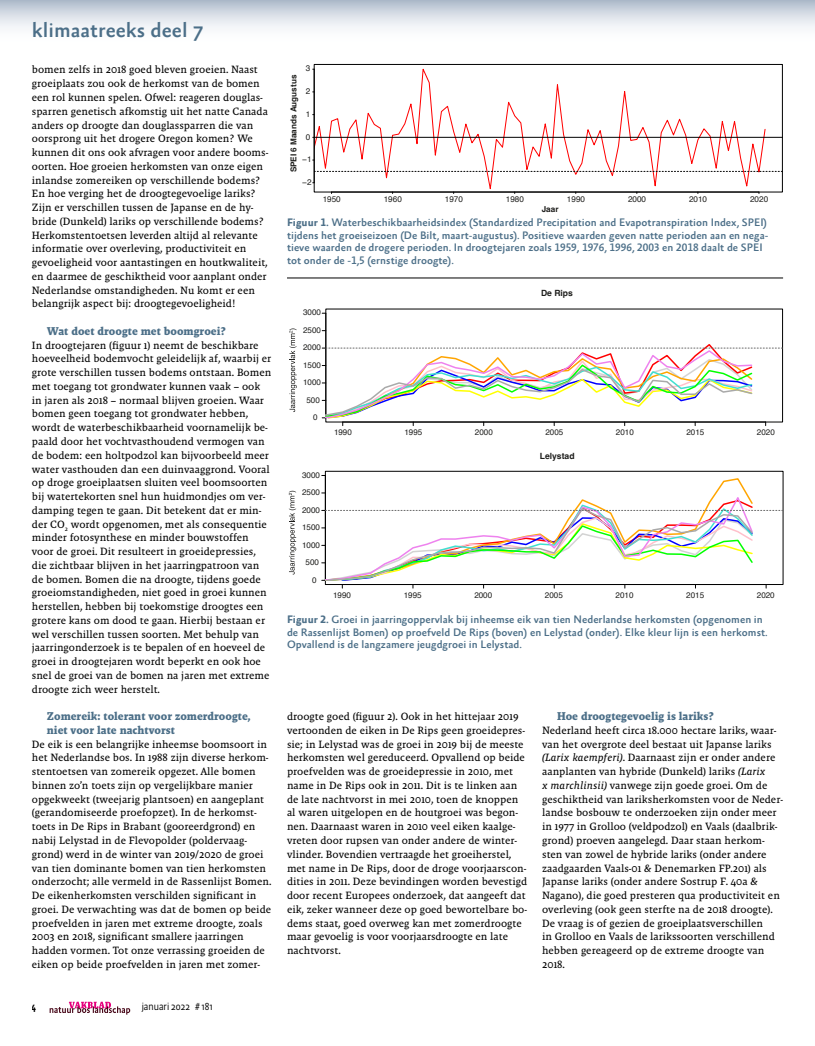
<style>
.page{position:relative;width:815px;height:1046px;background:#fff}
.page>*{position:absolute;margin:0;border:0;box-sizing:border-box;transform-origin:0 0}
.t1{font:500 21px "Absara Sans Offc Pro";color:#4c6f88}
.t2{font:700 11.5px/13.8px "Malaga OT";color:#4c6f88}
.t3{font:500 11px/12.5px "Absara Sans Offc Pro";color:#4c6f88}
.t4{font:10.75px/13.8px "Malaga OT";color:#000}
.t5{font:300 10.38px "Absara Sans Headline Pro";color:#000}
.t6{font:500 10.38px "Absara Sans Headline Pro";color:#000}
.t7{font:700 8.62px "Helvetica";color:#1d1d1b}
.t8{font:700 8.5px "Helvetica";color:#1d1d1b}
.t9{font:8.12px "Helvetica";color:#1d1d1b}
.t10{font:700 8.12px "Helvetica";color:#1d1d1b}
.t11{font:8px "Helvetica";color:#1d1d1b}
.s1{font-family:"Absara Sans Sc Offc Pro"}
.s2{font-weight:700}
.s3{font-style:italic}
</style>
<div class="page">
<svg style="left:50px;top:1001px;width:80px;height:13px"></svg>
<svg style="left:316px;top:68px;width:450px;height:122px"></svg>
<hr style="left:332px;top:192px;width:427px;height:1px;background:#000">
<div style="left:314px;top:64px;width:469px;height:128px;border:1px solid #000"></div>
<hr style="left:314px;top:137px;width:468px;height:1px;background:#000">
<svg style="left:314px;top:171px;width:468px;height:1px"></svg>
<svg style="left:289px;top:328px;width:8px;height:84px"></svg>
<svg style="left:322px;top:342px;width:461px;height:83px"></svg>
<svg style="left:322px;top:499px;width:461px;height:89px"></svg>
<svg style="left:289px;top:490px;width:7px;height:84px"></svg>
<svg style="left:0;top:0;width:815px;height:28px;background:#d4dae4"></svg>
<hr style="left:287px;top:278px;width:496px;height:1px;background:#000">
<h1 class="t1" style="left:32px;top:19px;width:173px">klimaatreeks deel <span class="s1">7</span></h1>
<p class="t4" style="left:32px;top:63px;width:238px">bomen zelfs in 2018 goed bleven groeien. Naast groeiplaats zou ook de herkomst van de bomen een rol kunnen spelen. Ofwel: reageren douglas&shy;sparren genetisch afkomstig uit het natte Canada anders op droogte dan douglassparren die van oorsprong uit het drogere Oregon komen? We kunnen dit ons ook afvragen voor andere booms&shy;oorten. Hoe groeien herkomsten van onze eigen inlandse zomereiken op verschillende bodems?<br>En hoe verging het de droogtegevoelige lariks?<br>Zijn er verschillen tussen de Japanse en de hy&shy;bride (Dunkeld) lariks op verschillende bodems?<br>Herkomstentoetsen leverden altijd al relevante informatie over overleving, productiviteit en gevoeligheid voor aantastingen en houtkwaliteit, en daarmee de geschiktheid voor aanplant onder Nederlandse omstandigheden. Nu komt er een belangrijk aspect bij: droogtegevoeligheid!</p>
<p class="t2" style="left:47px;top:324px;width:181px">Wat doet droogte met boomgroei?</p>
<p class="t4" style="left:32px;top:338px;width:241px">In droogtejaren (figuur 1) neemt de beschikbare hoeveelheid bodemvocht geleidelijk af, waarbij er grote verschillen tussen bodems ontstaan. Bomen met toegang tot grondwater kunnen vaak – ook in jaren als 2018 – normaal blijven groeien. Waar bomen geen toegang tot grondwater hebben, wordt de waterbeschikbaarheid voornamelijk be&shy;paald door het vochtvasthoudend vermogen van de bodem: een holtpodzol kan bijvoorbeeld meer water vasthouden dan een duinvaaggrond. Vooral op droge groeiplaatsen sluiten veel boomsoorten bij watertekorten snel hun huidmondjes om ver&shy;damping tegen te gaan. Dit betekent dat er min&shy;der CO<sub>2</sub> wordt opgenomen, met als consequentie minder fotosynthese en minder bouwstoffen voor de groei. Dit resulteert in groeidepressies, die zichtbaar blijven in het jaarringpatroon van de bomen. Bomen die na droogte, tijdens goede groeiomstandigheden, niet goed in groei kunnen herstellen, hebben bij toekomstige droogtes een grotere kans om dood te gaan. Hierbij bestaan er wel verschillen tussen soorten. Met behulp van jaarringonderzoek is te bepalen of en hoeveel de groei in droogtejaren wordt beperkt en ook hoe snel de groei van de bomen na jaren met extreme droogte zich weer herstelt.</p>
<p class="t2" style="left:47px;top:709px;width:205px">Zomereik: tolerant voor zomerdroogte, niet voor late nachtvorst</p>
<p class="t4" style="left:32px;top:737px;width:241px">De eik is een belangrijke inheemse boomsoort in het Nederlandse bos. In 1988 zijn diverse herkom&shy;stentoetsen van zomereik opgezet. Alle bomen binnen zo’n toets zijn op vergelijkbare manier opgekweekt (tweejarig plantsoen) en aangeplant (gerandomiseerde proefopzet). In de herkomst&shy;toets in De Rips in Brabant (gooreerdgrond) en nabij Lelystad in de Flevopolder (poldervaag&shy;grond) werd in de winter van 2019/2020 de groei van tien dominante bomen van tien herkomsten onderzocht; alle vermeld in de Rassenlijst Bomen.<br>De eikenherkomsten verschilden significant in groei. De verwachting was dat de bomen op beide proefvelden in jaren met extreme droogte, zoals 2003 en 2018, significant smallere jaarringen hadden vormen. Tot onze verrassing groeiden de eiken op beide proefvelden in jaren met zomer-</p>
<p class="t6" style="left:32px;top:999px;width:6px">4</p>
<p class="t5" style="left:142px;top:999px;width:73px">januari 2022 # 181</p>
<p class="t9" style="left:306px;top:62px;width:6px">3</p>
<p class="t10" style="left:289px;top:172px;width:99px;rotate:-90deg">SPEI 6 Maands Augustus</p>
<p class="t9" style="left:306px;top:85px;width:6px">2</p>
<p class="t9" style="left:306px;top:108px;width:6px">1</p>
<p class="t9" style="left:306px;top:130px;width:6px">0</p>
<p class="t9" style="left:302px;top:153px;width:11px">−1</p>
<p class="t9" style="left:302px;top:176px;width:11px">−2</p>
<p class="t9" style="left:323px;top:193px;width:20px">1950</p>
<p class="t9" style="left:384px;top:193px;width:20px">1960</p>
<p class="t9" style="left:445px;top:193px;width:20px">1970</p>
<p class="t9" style="left:506px;top:193px;width:20px">1980</p>
<p class="t9" style="left:567px;top:193px;width:20px">1990</p>
<p class="t9" style="left:628px;top:193px;width:20px">2000</p>
<p class="t9" style="left:689px;top:193px;width:20px">2010</p>
<p class="t9" style="left:750px;top:193px;width:20px">2020</p>
<p class="t10" style="left:542px;top:204px;width:18px">Jaar</p>
<p class="t3" style="left:287px;top:217px;width:483px"><span class="s2">Figuur 1.</span> Waterbeschikbaarheidsindex (Standardized Precipitation and Evapotranspiration Index, SPEI) tijdens het groeiseizoen (De Bilt, maart-augustus). Positieve waarden geven natte perioden aan en nega&shy;tieve waarden de drogere perioden. In droogtejaren zoals 1959, 1976, 1996, 2003 en 2018 daalt de SPEI tot onder de -1,5 (ernstige droogte).</p>
<p class="t11" style="left:303px;top:306px;width:19px">3000</p>
<p class="t11" style="left:303px;top:324px;width:19px">2500</p>
<p class="t11" style="left:303px;top:341px;width:19px">2000</p>
<p class="t11" style="left:303px;top:358px;width:19px">1500</p>
<p class="t11" style="left:303px;top:376px;width:19px">1000</p>
<p class="t11" style="left:307px;top:393px;width:15px">500</p>
<p class="t11" style="left:313px;top:411px;width:6px">0</p>
<p class="t11" style="left:302px;top:468px;width:19px">3000</p>
<p class="t11" style="left:302px;top:486px;width:19px">2500</p>
<p class="t11" style="left:302px;top:503px;width:19px">2000</p>
<p class="t11" style="left:302px;top:521px;width:19px">1500</p>
<p class="t11" style="left:302px;top:538px;width:19px">1000</p>
<p class="t11" style="left:306px;top:556px;width:15px">500</p>
<p class="t11" style="left:312px;top:573px;width:6px">0</p>
<p class="t8" style="left:541px;top:288px;width:33px">De Rips</p>
<p class="t11" style="left:334px;top:426px;width:19px">1990</p>
<p class="t11" style="left:404px;top:426px;width:19px">1995</p>
<p class="t11" style="left:475px;top:426px;width:19px">2000</p>
<p class="t11" style="left:545px;top:426px;width:19px">2005</p>
<p class="t11" style="left:616px;top:426px;width:19px">2010</p>
<p class="t11" style="left:686px;top:426px;width:19px">2015</p>
<p class="t11" style="left:757px;top:426px;width:19px">2020</p>
<p class="t7" style="left:540px;top:450px;width:36px">Lelystad</p>
<p class="t11" style="left:333px;top:588px;width:19px">1990</p>
<p class="t11" style="left:404px;top:588px;width:19px">1995</p>
<p class="t11" style="left:474px;top:588px;width:19px">2000</p>
<p class="t11" style="left:545px;top:588px;width:19px">2005</p>
<p class="t11" style="left:616px;top:588px;width:19px">2010</p>
<p class="t11" style="left:686px;top:588px;width:19px">2015</p>
<p class="t11" style="left:757px;top:588px;width:19px">2020</p>
<p class="t3" style="left:287px;top:614px;width:482px"><span class="s2">Figuur 2.</span> Groei in jaarringoppervlak bij inheemse eik van tien Nederlandse herkomsten (opgenomen in de Rassenlijst Bomen) op proefveld De Rips (boven) en Lelystad (onder). Elke kleur lijn is een herkomst.<br>Opvallend is de langzamere jeugdgroei in Lelystad.</p>
<p class="t4" style="left:287px;top:709px;width:242px">droogte goed (figuur 2). Ook in het hittejaar 2019 vertoonden de eiken in De Rips geen groeidepres&shy;sie; in Lelystad was de groei in 2019 bij de meeste herkomsten wel gereduceerd. Opvallend op beide proefvelden was de groeidepressie in 2010, met name in De Rips ook in 2011. Dit is te linken aan de late nachtvorst in mei 2010, toen de knoppen al waren uitgelopen en de houtgroei was begon&shy;nen. Daarnaast waren in 2010 veel eiken kaalge&shy;vreten door rupsen van onder andere de winter&shy;vlinder. Bovendien vertraagde het groeiherstel, met name in De Rips, door de droge voorjaarscon&shy;dities in 2011. Deze bevindingen worden bevestigd door recent Europees onderzoek, dat aangeeft dat eik, zeker wanneer deze op goed bewortelbare bo&shy;dems staat, goed overweg kan met zomerdroogte maar gevoelig is voor voorjaarsdroogte en late nachtvorst.</p>
<p class="t2" style="left:557px;top:709px;width:158px">Hoe droogtegevoelig is lariks?</p>
<p class="t4" style="left:542px;top:723px;width:242px">Nederland heeft circa 18.000 hectare lariks, waar&shy;van het overgrote deel bestaat uit Japanse lariks <span class="s3">(Larix kaempferi)</span>. Daarnaast zijn er onder andere aanplanten van hybride (Dunkeld) lariks <span class="s3">(Larix<br>x marchlinsii)</span> vanwege zijn goede groei. Om de geschiktheid van lariksherkomsten voor de Neder&shy;landse bosbouw te onderzoeken zijn onder meer in 1977 in Grolloo (veldpodzol) en Vaals (daalbrik&shy;grond) proeven aangelegd. Daar staan herkom&shy;sten van zowel de hybride lariks (onder andere zaadgaarden Vaals-01 &amp; Denemarken FP.201) als Japanse lariks (onder andere Sostrup F. 40a &amp; Nagano), die goed presteren qua productiviteit en overleving (ook geen sterfte na de 2018 droogte).<br>De vraag is of gezien de groeiplaatsverschillen<br>in Grolloo en Vaals de larikssoorten verschillend hebben gereageerd op de extreme droogte van 2018.</p>
</div>
